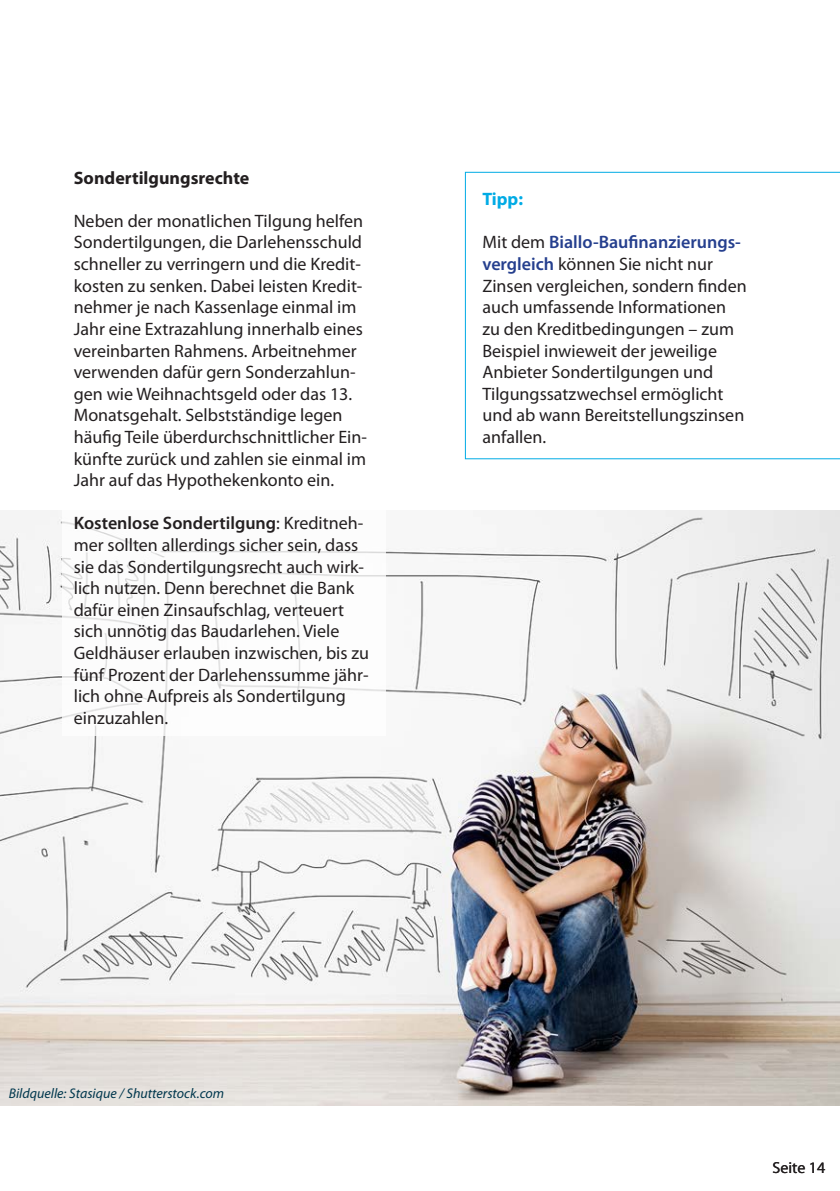
<style>
.page{position:relative;width:840px;height:1191px;background:#fff}
.page>*{position:absolute;margin:0;border:0;box-sizing:border-box;transform-origin:0 0}
.RdW_-_S00_Fliesstext{font:18px/21.6px "Myriad Pro";color:#231f20}
.RdW_-_S05_Rahmen_bla{font:18px/21.6px "Myriad Pro";color:#231f20}
.RdW_-_S00_Fliesstext-2{font:700 18px "Myriad Pro";color:#231f20}
.RdW_-_S05_Rahmen_bla-2{font:700 18px "Myriad Pro";color:#00abe5}
.t1{font:16px "Myriad Pro";color:#231f20}
.RdW_-_S08_Fußnote_07{font:italic 14px "Myriad Pro";color:#00374d}
.s1{font-weight:600}
.s2{font-weight:600;color:#253f8e}
</style>
<div class="page">
<img style="left:0;top:510px;width:839px;height:596px">
<div style="left:62px;top:170px;width:324px;height:565px;background:#fff"></div>
<svg style="left:464px;top:172px;width:375px;height:287px"></svg>
<p class="RdW_-_S00_Fliesstext-2" style="left:74px;top:166px;width:177px">Sondertilgungsrechte</p>
<p class="RdW_-_S00_Fliesstext" style="left:74px;top:210px;width:294px">Neben der monatlichen Tilgung helfen Sondertilgungen, die Darlehensschuld schneller zu verringern und die Kredit&shy;kosten zu senken. Dabei leisten Kredit&shy;nehmer je nach Kassenlage einmal im Jahr eine Extrazahlung innerhalb eines vereinbarten Rahmens. Arbeitnehmer verwenden dafür gern Sonderzahlun&shy;gen wie Weihnachtsgeld oder das 13.<br>Monatsgehalt. Selbstständige legen häufig Teile überdurchschnittlicher Ein&shy;künfte zurück und zahlen sie einmal im Jahr auf das Hypothekenkonto ein.</p>
<p class="RdW_-_S00_Fliesstext" style="left:74px;top:512px;width:296px"><span class="s1">Kostenlose Sondertilgung</span>: Kreditneh&shy;mer sollten allerdings sicher sein, dass sie das Sondertilgungsrecht auch wirk&shy;lich nutzen. Denn berechnet die Bank dafür einen Zinsaufschlag, verteuert sich unnötig das Baudarlehen. Viele Geldhäuser erlauben inzwischen, bis zu fünf Prozent der Darlehenssumme jähr&shy;lich ohne Aufpreis als Sondertilgung einzuzahlen.</p>
<p class="RdW_-_S05_Rahmen_bla-2" style="left:482px;top:187px;width:42px">Tipp:</p>
<p class="RdW_-_S05_Rahmen_bla" style="left:482px;top:231px;width:265px">Mit dem <span class="s2">Biallo-Baufinanzierungs&shy;vergleich</span> können Sie nicht nur<br>Zinsen vergleichen, sondern finden auch umfassende Informationen zu den Kreditbedingungen – zum<br>Beispiel inwieweit der jeweilige<br>Anbieter Sondertilgungen und<br>Tilgungssatzwechsel ermöglicht und ab wann Bereitstellungszinsen anfallen.</p>
<p class="RdW_-_S08_Fußnote_07" style="left:9px;top:1084px;width:217px">Bildquelle: Stasique / Shutterstock.com</p>
<p class="t1" style="left:772px;top:1157px;width:54px">Seite 14</p>
</div>
